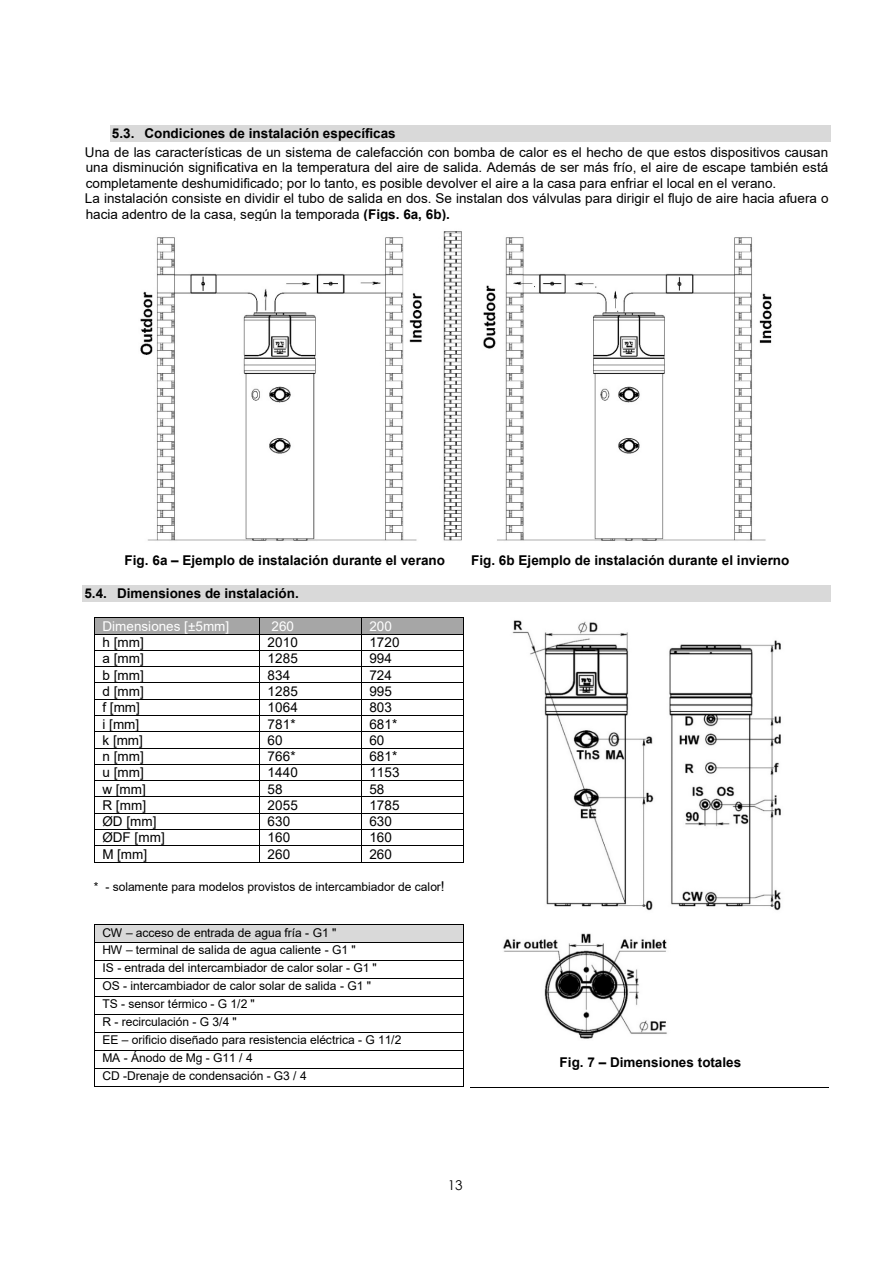
<style>
.page{position:relative;width:893px;height:1263px;background:#fff}
.page>*{position:absolute;margin:0;border:0;box-sizing:border-box;transform-origin:0 0}
.t1{font:13.5px/15.5px "Arial";letter-spacing:.005em;color:#000;text-align:justify}
.t2{font:700 13.5px "Arial";color:#000}
.t3{font:13.5px "Arial";letter-spacing:.005em;color:#fff}
.t4{font:13.5px "Century Gothic";color:#000}
.t5{font:12px "Arial";letter-spacing:-.005em;color:#000}
.s1{font-weight:700}
.s2{font-size:13.5px}
</style>
<div class="page">
<div style="left:110px;top:125px;width:721px;height:16px;background:#d9d9d9"></div>
<div style="left:82px;top:585px;width:749px;height:16px;background:#d9d9d9"></div>
<div style="left:95px;top:618px;width:164px;height:16px;background:#a6a6a6"></div>
<div style="left:260px;top:618px;width:101px;height:16px;background:#a6a6a6"></div>
<div style="left:362px;top:618px;width:101px;height:16px;background:#a6a6a6"></div>
<hr style="left:95px;top:617px;width:164px;height:1px;background:#000">
<hr style="left:260px;top:617px;width:101px;height:1px;background:#000">
<hr style="left:362px;top:617px;width:101px;height:1px;background:#000">
<hr style="left:95px;top:634px;width:164px;height:1px;background:#000">
<hr style="left:260px;top:634px;width:101px;height:1px;background:#000">
<hr style="left:362px;top:634px;width:101px;height:1px;background:#000">
<hr style="left:95px;top:650px;width:164px;height:1px;background:#000">
<hr style="left:260px;top:650px;width:101px;height:1px;background:#000">
<hr style="left:362px;top:650px;width:101px;height:1px;background:#000">
<hr style="left:95px;top:666px;width:164px;height:1px;background:#000">
<hr style="left:260px;top:666px;width:101px;height:1px;background:#000">
<hr style="left:362px;top:666px;width:101px;height:1px;background:#000">
<hr style="left:95px;top:683px;width:164px;height:1px;background:#000">
<hr style="left:260px;top:683px;width:101px;height:1px;background:#000">
<hr style="left:362px;top:683px;width:101px;height:1px;background:#000">
<hr style="left:95px;top:699px;width:164px;height:1px;background:#000">
<hr style="left:260px;top:699px;width:101px;height:1px;background:#000">
<hr style="left:362px;top:699px;width:101px;height:1px;background:#000">
<hr style="left:95px;top:715px;width:164px;height:1px;background:#000">
<hr style="left:260px;top:715px;width:101px;height:1px;background:#000">
<hr style="left:362px;top:715px;width:101px;height:1px;background:#000">
<hr style="left:95px;top:731px;width:164px;height:1px;background:#000">
<hr style="left:260px;top:731px;width:101px;height:1px;background:#000">
<hr style="left:362px;top:731px;width:101px;height:1px;background:#000">
<hr style="left:95px;top:748px;width:164px;height:1px;background:#000">
<hr style="left:260px;top:748px;width:101px;height:1px;background:#000">
<hr style="left:362px;top:748px;width:101px;height:1px;background:#000">
<hr style="left:95px;top:764px;width:164px;height:1px;background:#000">
<hr style="left:260px;top:764px;width:101px;height:1px;background:#000">
<hr style="left:362px;top:764px;width:101px;height:1px;background:#000">
<hr style="left:95px;top:780px;width:164px;height:1px;background:#000">
<hr style="left:260px;top:780px;width:101px;height:1px;background:#000">
<hr style="left:362px;top:780px;width:101px;height:1px;background:#000">
<hr style="left:95px;top:796px;width:164px;height:1px;background:#000">
<hr style="left:260px;top:796px;width:101px;height:1px;background:#000">
<hr style="left:362px;top:796px;width:101px;height:1px;background:#000">
<hr style="left:95px;top:813px;width:164px;height:1px;background:#000">
<hr style="left:260px;top:813px;width:101px;height:1px;background:#000">
<hr style="left:362px;top:813px;width:101px;height:1px;background:#000">
<hr style="left:95px;top:829px;width:164px;height:1px;background:#000">
<hr style="left:260px;top:829px;width:101px;height:1px;background:#000">
<hr style="left:362px;top:829px;width:101px;height:1px;background:#000">
<hr style="left:95px;top:845px;width:164px;height:1px;background:#000">
<hr style="left:260px;top:845px;width:101px;height:1px;background:#000">
<hr style="left:362px;top:845px;width:101px;height:1px;background:#000">
<svg style="left:94px;top:617px;width:1px;height:246px"></svg>
<hr style="left:95px;top:862px;width:164px;height:1px;background:#000">
<svg style="left:259px;top:617px;width:1px;height:246px"></svg>
<hr style="left:260px;top:862px;width:101px;height:1px;background:#000">
<svg style="left:361px;top:617px;width:1px;height:246px"></svg>
<hr style="left:362px;top:862px;width:101px;height:1px;background:#000">
<svg style="left:463px;top:617px;width:1px;height:246px"></svg>
<div style="left:95px;top:925px;width:368px;height:17px;background:#d9d9d9"></div>
<hr style="left:95px;top:924px;width:368px;height:1px;background:#000">
<hr style="left:95px;top:942px;width:368px;height:1px;background:#000">
<hr style="left:95px;top:960px;width:368px;height:1px;background:#000">
<hr style="left:95px;top:978px;width:368px;height:1px;background:#000">
<hr style="left:95px;top:996px;width:368px;height:1px;background:#000">
<hr style="left:95px;top:1014px;width:368px;height:1px;background:#000">
<hr style="left:95px;top:1032px;width:368px;height:1px;background:#000">
<hr style="left:95px;top:1050px;width:368px;height:1px;background:#000">
<hr style="left:95px;top:1068px;width:368px;height:1px;background:#000">
<svg style="left:94px;top:924px;width:1px;height:163px"></svg>
<hr style="left:95px;top:1086px;width:368px;height:1px;background:#000">
<svg style="left:463px;top:924px;width:1px;height:163px"></svg>
<hr style="left:470px;top:1087px;width:359px;height:1px;background:#000">
<img style="left:140px;top:231px;width:632px;height:310px">
<img style="left:503px;top:620px;width:278px;height:419px">
<h1 class="t2" style="left:112px;top:124px;width:285px">5.3. Condiciones de instalación específicas</h1>
<p class="t1" style="left:85px;top:144px;width:745px">Una de las características de un sistema de calefacción con bomba de calor es el hecho de que estos dispositivos causan una disminución significativa en la temperatura del aire de salida. Además de ser más frío, el aire de escape también está completamente deshumidificado; por lo tanto, es posible devolver el aire a la casa para enfriar el local en el verano.</p>
<p class="t1" style="left:85px;top:191px;width:745px">La instalación consiste en dividir el tubo de salida en dos. Se instalan dos válvulas para dirigir el flujo de aire hacia afuera o hacia adentro de la casa, según la temporada <span class="s1">(Figs. 6a, 6b).</span></p>
<p class="t2" style="left:125px;top:550px;width:322px">Fig. 6a – Ejemplo de instalación durante el verano</p>
<p class="t2" style="left:471px;top:550px;width:320px">Fig. 6b Ejemplo de instalación durante el invierno</p>
<h1 class="t2" style="left:84px;top:584px;width:216px">5.4. Dimensiones de instalación.</h1>
<p class="t3" style="left:102px;top:617px;width:128px">Dimensiones [±5mm]</p>
<p class="t3" style="left:271px;top:617px;width:24px">260</p>
<p class="t3" style="left:369px;top:617px;width:24px">200</p>
<p class="t1" style="left:102px;top:635px;width:43px">h [mm]</p>
<p class="t1" style="left:268px;top:635px;width:32px">2010</p>
<p class="t1" style="left:369px;top:635px;width:32px">1720</p>
<p class="t1" style="left:102px;top:651px;width:43px">a [mm]</p>
<p class="t1" style="left:268px;top:651px;width:32px">1285</p>
<p class="t1" style="left:369px;top:651px;width:24px">994</p>
<p class="t1" style="left:102px;top:667px;width:43px">b [mm]</p>
<p class="t1" style="left:268px;top:667px;width:24px">834</p>
<p class="t1" style="left:369px;top:667px;width:24px">724</p>
<p class="t1" style="left:102px;top:683px;width:43px">d [mm]</p>
<p class="t1" style="left:268px;top:683px;width:32px">1285</p>
<p class="t1" style="left:369px;top:683px;width:24px">995</p>
<p class="t1" style="left:102px;top:700px;width:39px">f [mm]</p>
<p class="t1" style="left:268px;top:700px;width:32px">1064</p>
<p class="t1" style="left:369px;top:700px;width:24px">803</p>
<p class="t1" style="left:102px;top:716px;width:38px">i [mm]</p>
<p class="t1" style="left:268px;top:716px;width:29px">781*</p>
<p class="t1" style="left:369px;top:716px;width:29px">681*</p>
<p class="t1" style="left:102px;top:732px;width:42px">k [mm]</p>
<p class="t1" style="left:268px;top:732px;width:17px">60</p>
<p class="t1" style="left:369px;top:732px;width:17px">60</p>
<p class="t1" style="left:102px;top:748px;width:43px">n [mm]</p>
<p class="t1" style="left:268px;top:748px;width:29px">766*</p>
<p class="t1" style="left:369px;top:748px;width:29px">681*</p>
<p class="t1" style="left:102px;top:765px;width:43px">u [mm]</p>
<p class="t1" style="left:268px;top:765px;width:32px">1440</p>
<p class="t1" style="left:369px;top:765px;width:32px">1153</p>
<p class="t1" style="left:102px;top:781px;width:45px">w [mm]</p>
<p class="t1" style="left:268px;top:781px;width:17px">58</p>
<p class="t1" style="left:369px;top:781px;width:17px">58</p>
<p class="t1" style="left:102px;top:797px;width:45px">R [mm]</p>
<p class="t1" style="left:268px;top:797px;width:32px">2055</p>
<p class="t1" style="left:369px;top:797px;width:32px">1785</p>
<p class="t1" style="left:102px;top:813px;width:56px">ØD [mm]</p>
<p class="t1" style="left:268px;top:813px;width:24px">630</p>
<p class="t1" style="left:369px;top:813px;width:24px">630</p>
<p class="t1" style="left:102px;top:830px;width:64px">ØDF [mm]</p>
<p class="t1" style="left:268px;top:830px;width:24px">160</p>
<p class="t1" style="left:369px;top:830px;width:24px">160</p>
<p class="t1" style="left:102px;top:846px;width:46px">M [mm]</p>
<p class="t1" style="left:268px;top:846px;width:24px">260</p>
<p class="t1" style="left:369px;top:846px;width:24px">260</p>
<p class="t5" style="left:94px;top:878px;width:352px">* - solamente para modelos provistos de intercambiador de calor<span class="s2">!</span></p>
<p class="t5" style="left:102px;top:924px;width:235px">CW – acceso de entrada de agua fría - G1 "</p>
<p class="t5" style="left:102px;top:942px;width:255px">HW – terminal de salida de agua caliente - G1 "</p>
<p class="t5" style="left:102px;top:960px;width:276px">IS - entrada del intercambiador de calor solar - G1 "</p>
<p class="t5" style="left:102px;top:978px;width:270px">OS - intercambiador de calor solar de salida - G1 "</p>
<p class="t5" style="left:102px;top:996px;width:154px">TS - sensor térmico - G 1/2 "</p>
<p class="t5" style="left:102px;top:1014px;width:136px">R - recirculación - G 3/4 "</p>
<p class="t5" style="left:102px;top:1032px;width:301px">EE – orificio diseñado para resistencia eléctrica - G 11/2</p>
<p class="t5" style="left:102px;top:1050px;width:152px">MA - Ánodo de Mg - G11 / 4</p>
<p class="t5" style="left:102px;top:1068px;width:206px">CD -Drenaje de condensación - G3 / 4</p>
<p class="t2" style="left:560px;top:1053px;width:183px">Fig. 7 – Dimensiones totales</p>
<p class="t4" style="left:448px;top:1176px;width:17px">13</p>
</div>
